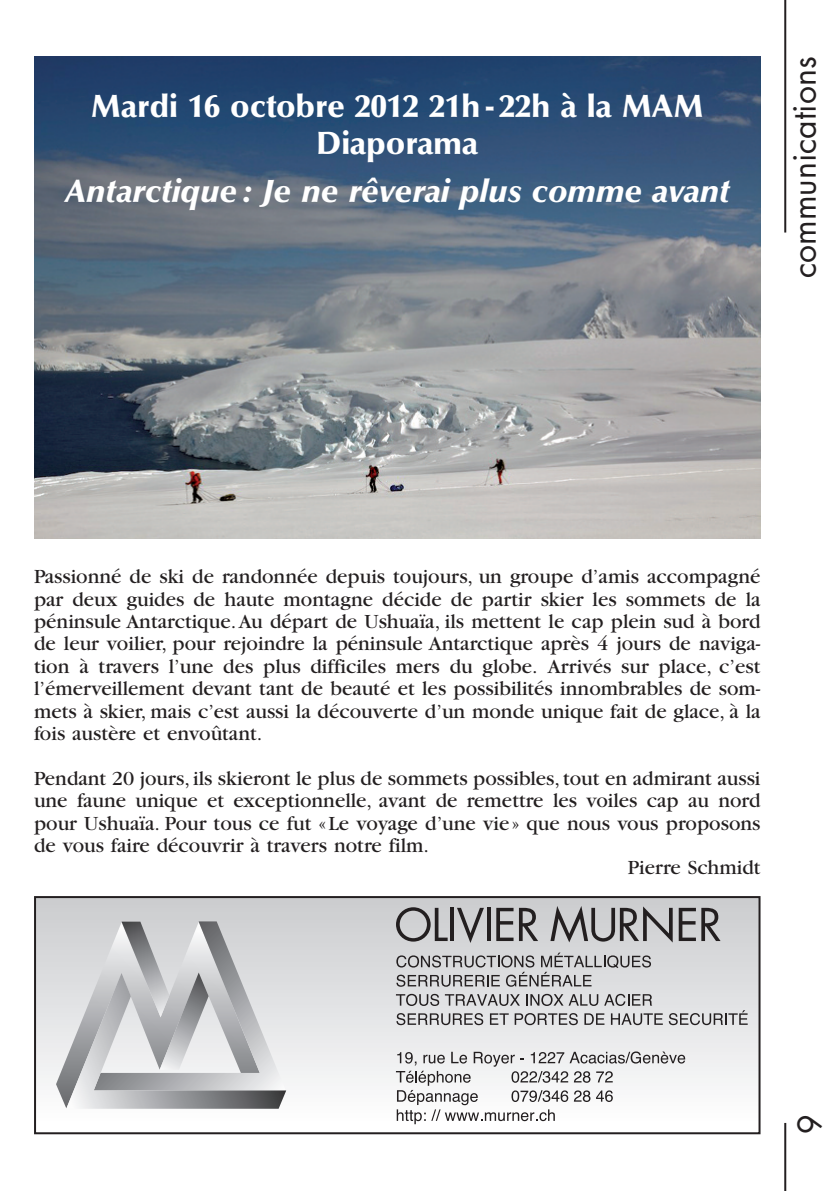
<style>
.page{position:relative;width:840px;height:1191px;background:#fff}
.page>*{position:absolute;margin:0;border:0;box-sizing:border-box;transform-origin:0 0}
.t1{font:900 32px/36.4px "Optima";color:#fff;text-align:center}
.t2{font:italic 900 32px "Optima";color:#fff}
.t3{font:32px "Futura";color:#231f20}
.t4{font:21px/22.4px "Garamond";color:#231f20;text-align:justify}
</style>
<div class="page">
<hr style="left:783px;top:1123px;width:2px;height:68px;background:#231f20">
<hr style="left:783px;top:0;width:2px;height:232px;background:#231f20">
<img style="left:34px;top:57px;width:726px;height:482px">
<div style="left:35px;top:897px;width:724px;height:236px;background:linear-gradient(to bottom,#cacbcd,#fff)"></div>
<svg style="left:56px;top:921px;width:230px;height:187px"></svg>
<svg style="left:396px;top:907px;width:51px;height:34px"></svg>
<hr style="left:450px;top:908px;width:4px;height:33px;background:#231f20">
<svg style="left:456px;top:908px;width:27px;height:35px"></svg>
<svg style="left:486px;top:908px;width:4px;height:33px"></svg>
<svg style="left:496px;top:908px;width:42px;height:33px"></svg>
<svg style="left:550px;top:906px;width:122px;height:36px"></svg>
<svg style="left:678px;top:908px;width:17px;height:33px"></svg>
<svg style="left:701px;top:908px;width:19px;height:33px"></svg>
<svg style="left:396px;top:952px;width:254px;height:34px"></svg>
<svg style="left:396px;top:993px;width:123px;height:13px"></svg>
<svg style="left:526px;top:993px;width:72px;height:13px"></svg>
<svg style="left:604px;top:993px;width:47px;height:13px"></svg>
<svg style="left:396px;top:1013px;width:87px;height:12px"></svg>
<svg style="left:489px;top:1013px;width:19px;height:11px"></svg>
<svg style="left:514px;top:1013px;width:63px;height:12px"></svg>
<svg style="left:584px;top:1013px;width:20px;height:11px"></svg>
<svg style="left:610px;top:1013px;width:52px;height:12px"></svg>
<svg style="left:668px;top:1010px;width:79px;height:15px"></svg>
<svg style="left:396px;top:1051px;width:288px;height:73px"></svg>
<div style="left:34px;top:896px;width:726px;height:238px;border:2px solid #231f20"></div>
<h1 class="t1" style="left:91px;top:91px;width:613px">Mardi 16 octobre 2012 21h-22h à la MAM<br>Diaporama</h1>
<h1 class="t2" style="left:65px;top:178px;width:666px">Antarctique: Je ne rêverai plus comme avant</h1>
<h1 class="t3" style="left:789px;top:278px;width:223px;rotate:-90deg">communications</h1>
<p class="t4" style="left:34px;top:567px;width:727px">Passionné de ski de randonnée depuis toujours, un groupe d’amis accompagné par deux guides de haute montagne décide de partir skier les sommets de la péninsule Antarctique.Au départ de Ushuaïa, ils mettent le cap plein sud à bord de leur voilier, pour rejoindre la péninsule Antarctique après 4 jours de naviga&shy;tion à travers l’une des plus difficiles mers du globe. Arrivés sur place, c’est l’émerveillement devant tant de beauté et les possibilités innombrables de som&shy;mets à skier, mais c’est aussi la découverte d’un monde unique fait de glace, à la fois austère et envoûtant.</p>
<p class="t4" style="left:34px;top:769px;width:727px">Pendant 20 jours, ils skieront le plus de sommets possibles,tout en admirant aussi</p>
<p class="t4" style="left:34px;top:791px;width:727px">une faune unique et exceptionnelle, avant de remettre les voiles cap au nord</p>
<p class="t4" style="left:34px;top:813px;width:727px">pour Ushuaïa. Pour tous ce fut « Le voyage d’une vie » que nous vous proposons</p>
<p class="t4" style="left:34px;top:836px;width:396px">de vous faire découvrir à travers notre film.</p>
<p class="t4" style="left:627px;top:858px;width:134px">Pierre Schmidt</p>
<h1 class="t3" style="left:795px;top:1134px;width:21px;rotate:-90deg">9</h1>
</div>
